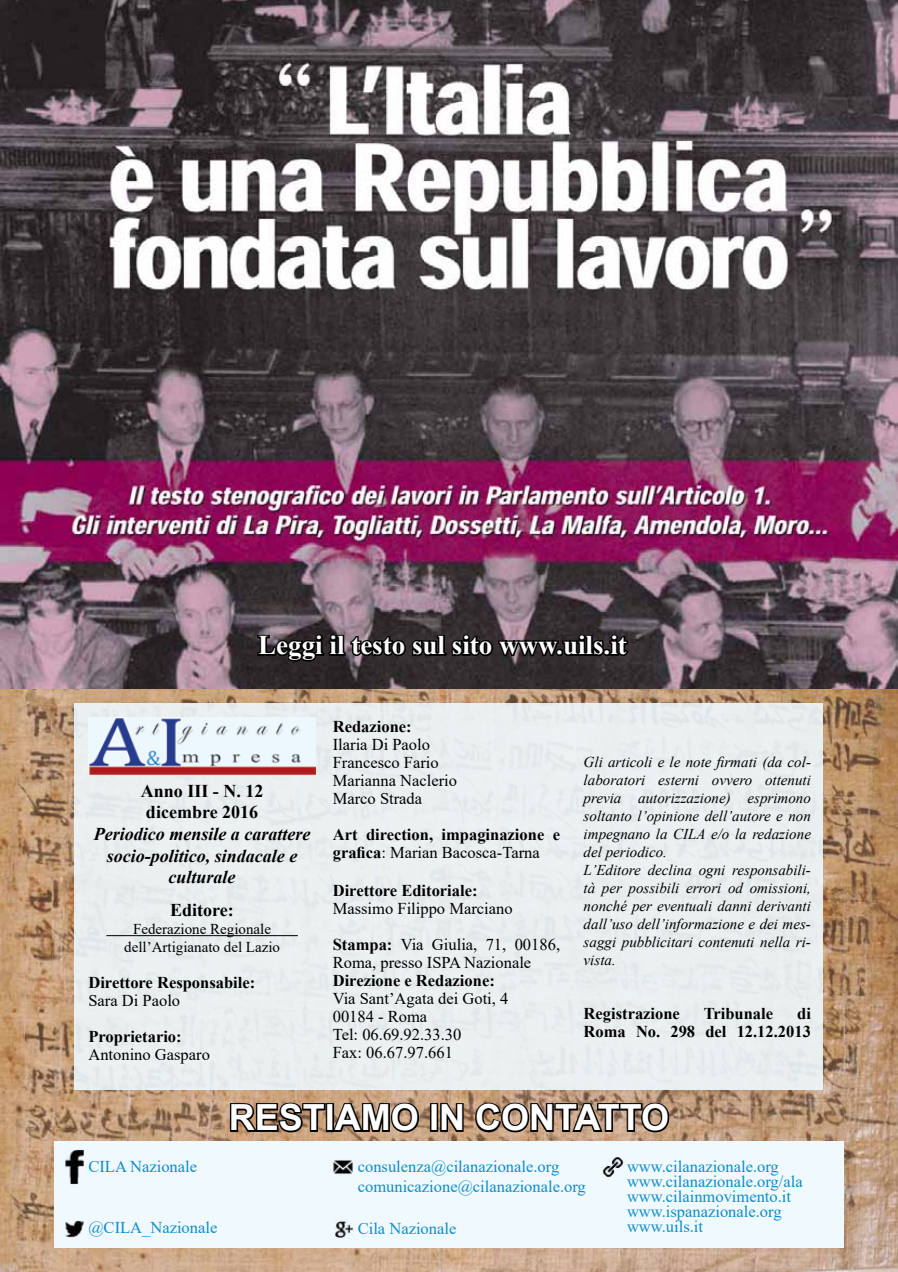
<style>
.page{position:relative;width:898px;height:1272px;background:#fff}
.page>*{position:absolute;margin:0;border:0;box-sizing:border-box;transform-origin:0 0}
.t1{font:700 36px "Arial";color:#fff}
.t2{font:700 27px "Times New Roman";color:#fff}
.t3{font:italic 700 18px/21.6px "Times New Roman";color:#000;text-align:center}
.t4{font:700 18px/21.6px "Times New Roman";color:#000}
.t5{font:16.5px/18px "Times New Roman";color:#000}
.t6{font:16.5px/15px "Times New Roman";color:#0e8dc9}
.t7{font:700 16.5px/18px "Times New Roman";color:#000}
.t8{font:italic 15px/18px "Times New Roman";color:#000}
.t9{font:15px/18px "Times New Roman";color:#000;text-align:center}
.s1{font-weight:400}
.s2{font-weight:700}
</style>
<div class="page">
<img style="left:0;top:689px;width:897px;height:582px">
<div style="left:54px;top:1141px;width:789px;height:106px;background:#eff9fe"></div>
<img style="left:333px;top:1160px;width:20px;height:14px">
<img style="left:65px;top:1149px;width:19px;height:35px">
<img style="left:334px;top:1219px;width:20px;height:19px">
<img style="left:603px;top:1157px;width:20px;height:20px">
<img style="left:65px;top:1220px;width:19px;height:17px">
<svg style="left:228px;top:1089px;width:192px;height:45px;background:#7d6550"></svg>
<div style="left:430px;top:1103px;width:8px;height:28px;border:3px solid #000"></div>
<svg style="left:438px;top:1101px;width:27px;height:32px"></svg>
<svg style="left:473px;top:1100px;width:197px;height:33px;background:#6b5847"></svg>
<div style="left:75px;top:703px;width:747px;height:386px;background:#eaeff0"></div>
<img style="left:88px;top:717px;width:227px;height:58px">
<hr style="left:106px;top:935px;width:192px;height:1px;background:#000">
<img style="left:0;top:0;width:897px;height:689px">
<svg style="left:255px;top:632px;width:375px;height:31px;background:#252022"></svg>
<h2 class="t2" style="left:258px;top:625px;width:370px">Leggi il testo sul sito www.uils.it</h2>
<p class="t4" style="left:141px;top:779px;width:124px">Anno III - N. 12 dicembre 2016</p>
<p class="t3" style="left:94px;top:822px;width:218px">Periodico mensile a carattere socio-politico, sindacale e culturale</p>
<p class="t4" style="left:170px;top:898px;width:65px">Editore:</p>
<p class="t9" style="left:124px;top:919px;width:157px">Federazione Regionale dell’Artigianato del Lazio</p>
<p class="t7" style="left:88px;top:972px;width:168px">Direttore Responsabile:</p>
<p class="t5" style="left:88px;top:990px;width:93px">Sara Di Paolo</p>
<p class="t7" style="left:88px;top:1026px;width:95px">Proprietario:</p>
<p class="t5" style="left:88px;top:1044px;width:123px">Antonino Gasparo</p>
<p class="t7" style="left:332px;top:716px;width:80px">Redazione:</p>
<p class="t5" style="left:332px;top:734px;width:126px">Ilaria Di Paolo<br>Francesco Fario<br>Marianna Naclerio<br>Marco Strada</p>
<p class="t7" style="left:332px;top:824px;width:229px">Art direction, impaginazione e grafica<span class="s1">: Marian Bacosca-Tarna</span></p>
<p class="t7" style="left:332px;top:880px;width:146px">Direttore Editoriale:</p>
<p class="t5" style="left:332px;top:889px;width:229px;line-height:36px">Massimo Filippo Marciano<br><span class="s2">Stampa:</span> Via Giulia, 71, 00186,</p>
<p class="t5" style="left:332px;top:952px;width:200px">Roma, presso ISPA Nazionale</p>
<p class="t7" style="left:332px;top:970px;width:163px">Direzione e Redazione:</p>
<p class="t5" style="left:332px;top:988px;width:177px">Via Sant’Agata dei Goti, 4<br>00184 - Roma<br>Tel: 06.69.92.33.30<br>Fax: 06.67.97.661</p>
<p class="t8" style="left:583px;top:752px;width:229px">Gli articoli e le note firmati (da col&shy;laboratori esterni ovvero ottenuti previa autorizzazione) esprimono soltanto l’opinione dell’autore e non impegnano la CILA e/o la redazione del periodico.<br>L’Editore declina ogni responsabili&shy;tà per possibili errori od omissioni, nonché per eventuali danni derivanti dall’uso dell’informazione e dei mes&shy;saggi pubblicitari contenuti nella ri&shy;vista.</p>
<p class="t7" style="left:583px;top:1004px;width:98px">Registrazione</p>
<p class="t7" style="left:703px;top:1004px;width:71px">Tribunale</p>
<p class="t7" style="left:583px;top:1004px;width:229px;text-align:right">di<br>Roma No. 298 del 12.12.2013</p>
<p class="t6" style="left:88px;top:1158px;width:110px">CILA Nazionale</p>
<p class="t6" style="left:88px;top:1219px;width:130px">@CILA_Nazionale</p>
<h1 class="t1" style="left:229px;top:1092px;width:441px">RESTIAMO IN CONTATTO</h1>
<p class="t6" style="left:357px;top:1156px;width:229px;line-height:19.8px">consulenza@cilanazionale.org comunicazione@cilanazionale.org</p>
<p class="t6" style="left:357px;top:1220px;width:100px">Cila Nazionale</p>
<p class="t6" style="left:626px;top:1158px;width:177px">www.cilanazionale.org www.cilanazionale.org/ala www.cilainmovimento.it www.ispanazionale.org www.uils.it</p>
</div>
